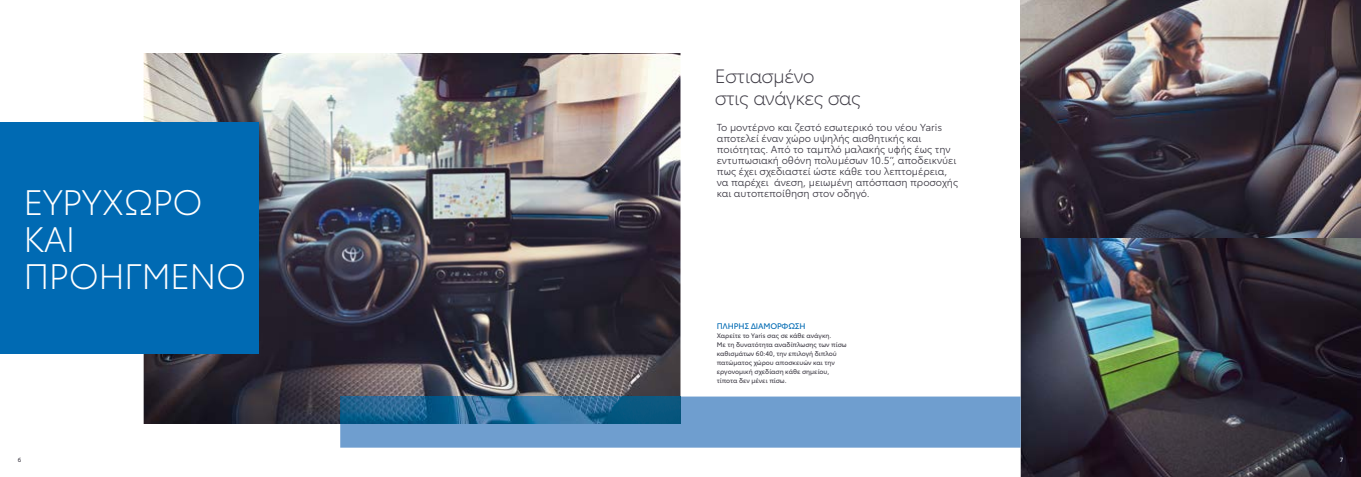
<style>
.page{position:relative;width:1361px;height:477px;background:#fff}
.page>*{position:absolute;margin:0;border:0;box-sizing:border-box;transform-origin:0 0}
.t1{font:300 34.9px/37px "Toyota Type";letter-spacing:-.02em;color:#fff}
.t2{font:300 19px/22px "Toyota Type";letter-spacing:-.02em;color:#3d3a44}
.t3{font:10px/11px "Toyota Type";color:#3d3a44}
.t4{font:8px "Toyota Type";letter-spacing:-.02em;color:#006ab3}
.t5{font:6.5px/9px "Toyota Type";color:#3d3a44}
.t6{font:6px "Toyota Type";color:#3d3a44}
.t7{font:6px "Toyota Type";color:#fff}
</style>
<div class="page">
<img style="left:1020px;top:0;width:341px;height:476px">
<img style="left:144px;top:53px;width:536px;height:370px">
<div style="left:0;top:123px;width:259px;height:231px;background:#006ab3"></div>
<div style="left:340px;top:396px;width:680px;height:51px;background:#6f9ecf"></div>
<img style="left:340px;top:396px;width:340px;height:27px">
<h1 class="t1" style="left:24px;top:181px;width:225px">ΕΥΡΥΧΩΡΟ<br>ΚΑΙ<br>ΠΡΟΗΓΜΕΝΟ</h1>
<h2 class="t2" style="left:714px;top:64px;width:148px">Εστιασμένο<br>στις ανάγκες σας</h2>
<p class="t3" style="left:717px;top:121px;width:243px">Το μοντέρνο και ζεστό εσωτερικό του νέου Yaris αποτελεί έναν χώρο υψηλής αισθητικής και ποιότητας. Από το ταμπλό μαλακής υφής έως την εντυπωσιακή οθόνη πολυμέσων 10.5’’, αποδεικνύει πως έχει σχεδιαστεί ώστε κάθε του λεπτομέρεια, να παρέχει άνεση, μειωμένη απόσπαση προσοχής και αυτοπεποίθηση στον οδηγό.</p>
<p class="t4" style="left:717px;top:319px;width:90px">ΠΛΗΡΗΣ ΔΙΑΜΟΡΦΩΣΗ</p>
<p class="t5" style="left:717px;top:330px;width:131px">Χαρείτε το Yaris σας σε κάθε ανάγκη.<br>Με τη δυνατότητα αναδίπλωσης των πίσω καθισμάτων 60:40, την επιλογή διπλού πατώματος χώρου αποσκευών και την εργονομική σχεδίαση κάθε σημείου, τίποτα δεν μένει πίσω.</p>
<p class="t6" style="left:18px;top:455px;width:5px">6</p>
<p class="t7" style="left:1339px;top:455px;width:5px">7</p>
</div>
